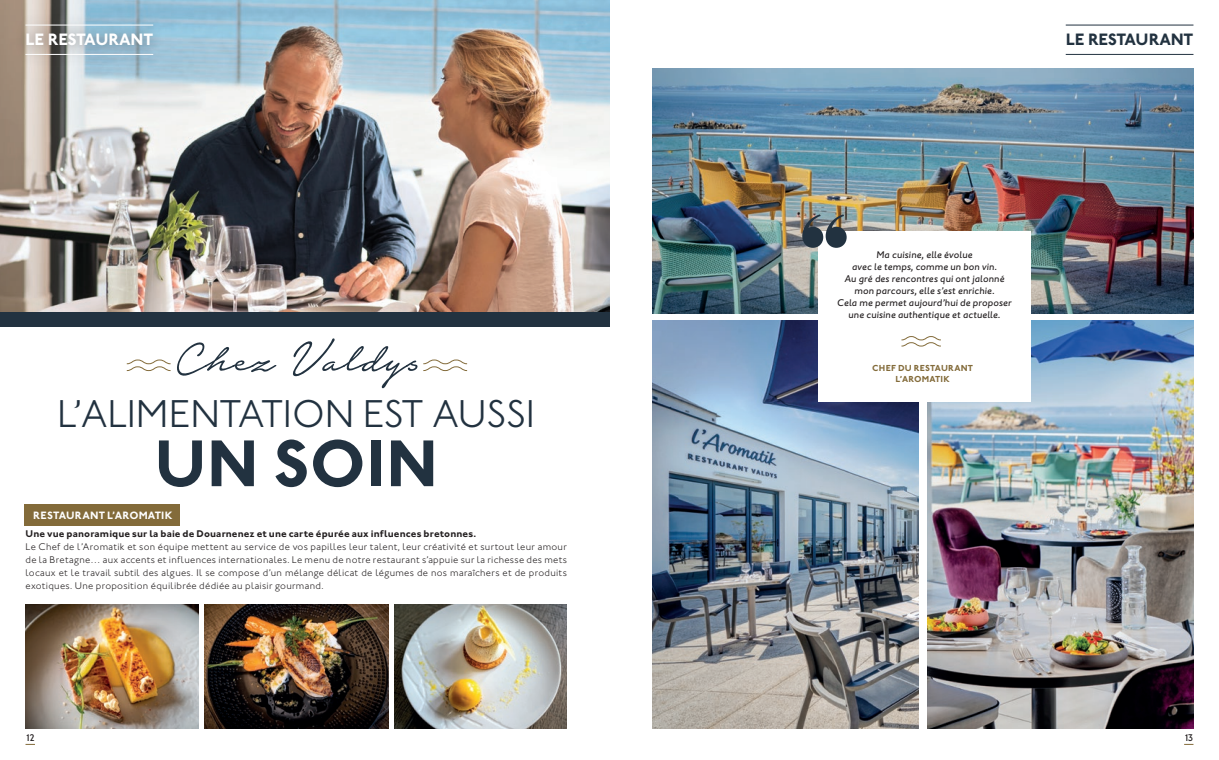
<style>
.page{position:relative;width:1219px;height:760px;background:#fff}
.page>*{position:absolute;margin:0;border:0;box-sizing:border-box;transform-origin:0 0}
.t1{font:700 68px "Johnston Valdys";color:#223240}
.t2{font:300 55px "Notera 2";color:#223240}
.t3{font:300 40px "Johnston Valdys";letter-spacing:-.015em;color:#223240}
.t4{font:700 17px "Johnston Valdys";letter-spacing:-.015em;color:#fff}
.t5{font:700 17px "Johnston Valdys";letter-spacing:-.015em;color:#223240}
.t6{font:700 11px "Johnston Valdys";letter-spacing:.015em;color:#fff}
.t7{font:300 10px/13px "Johnston Valdys";letter-spacing:.03em;color:#231f20;text-align:justify}
.t8{font:italic 500 10px/12px "Johnston Valdys";letter-spacing:.015em;color:#231f20;text-align:center}
.t9{font:700 10px "Johnston Valdys";letter-spacing:.01em;color:#231f20}
.t10{font:500 10px "Johnston Valdys";color:#231f20}
.t11{font:700 9px/10.8px "Johnston Valdys";letter-spacing:.025em;color:#836b3a;text-align:center}
</style>
<div class="page">
<img style="left:0;top:0;width:609px;height:312px">
<img style="left:26px;top:604px;width:172px;height:125px">
<img style="left:204px;top:604px;width:184px;height:125px">
<img style="left:394px;top:604px;width:173px;height:125px">
<div style="left:0;top:312px;width:609px;height:14px;background:#223240"></div>
<img style="left:652px;top:68px;width:541px;height:245px">
<img style="left:652px;top:320px;width:266px;height:409px">
<img style="left:927px;top:320px;width:266px;height:409px">
<div style="left:818px;top:231px;width:212px;height:170px;background:#fff"></div>
<svg style="left:126px;top:359px;width:45px;height:12px"></svg>
<svg style="left:423px;top:359px;width:45px;height:12px"></svg>
<svg style="left:901px;top:336px;width:40px;height:11px"></svg>
<div style="left:25px;top:504px;width:155px;height:21px;background:#836b3a"></div>
<svg style="left:802px;top:214px;width:45px;height:34px;background:#5f666a"></svg>
<hr style="left:1066px;top:25px;width:127px;height:1px;background:#223240">
<hr style="left:1066px;top:54px;width:127px;height:1px;background:#223240">
<div style="left:14px;top:12px;width:150px;height:55px;background:#231f20;opacity:.5"></div>
<hr style="left:26px;top:25px;width:127px;height:1px;background:#fff">
<hr style="left:26px;top:54px;width:127px;height:1px;background:#fff">
<h3 class="t4" style="left:26px;top:29px;width:129px">LE RESTAURANT</h3>
<h3 class="t5" style="left:1066px;top:29px;width:129px">LE RESTAURANT</h3>
<h2 class="t2" style="left:176px;top:330px;width:250px">Chez Valdys</h2>
<h3 class="t3" style="left:57px;top:390px;width:479px">L’ALIMENTATION EST AUSSI</h3>
<h1 class="t1" style="left:154px;top:422px;width:285px">UN SOIN</h1>
<p class="t6" style="left:33px;top:508px;width:141px">RESTAURANT L’AROMATIK</p>
<p class="t9" style="left:26px;top:528px;width:452px">Une vue panoramique sur la baie de Douarnenez et une carte épurée aux influences bretonnes.</p>
<p class="t7" style="left:26px;top:540px;width:543px">Le Chef de l’Aromatik et son équipe mettent au service de vos papilles leur talent, leur créativité et surtout leur amour de la Bretagne… aux accents et influences internationales. Le menu de notre restaurant s’appuie sur la richesse des mets locaux et le travail subtil des algues. Il se compose d’un mélange délicat de légumes de nos maraîchers et de produits exotiques. Une proposition équilibrée dédiée au plaisir gourmand.</p>
<p class="t8" style="left:837px;top:249px;width:176px">Ma cuisine, elle évolue<br>avec le temps, comme un bon vin.<br>Au gré des rencontres qui ont jalonné mon parcours, elle s’est enrichie.<br>Cela me permet aujourd’hui de proposer une cuisine authentique et actuelle.</p>
<p class="t11" style="left:872px;top:363px;width:102px">CHEF DU RESTAURANT<br>L’AROMATIK</p>
<p class="t10" style="left:26px;top:732px;width:11px">12</p>
<p class="t10" style="left:1184px;top:732px;width:11px">13</p>
</div>
